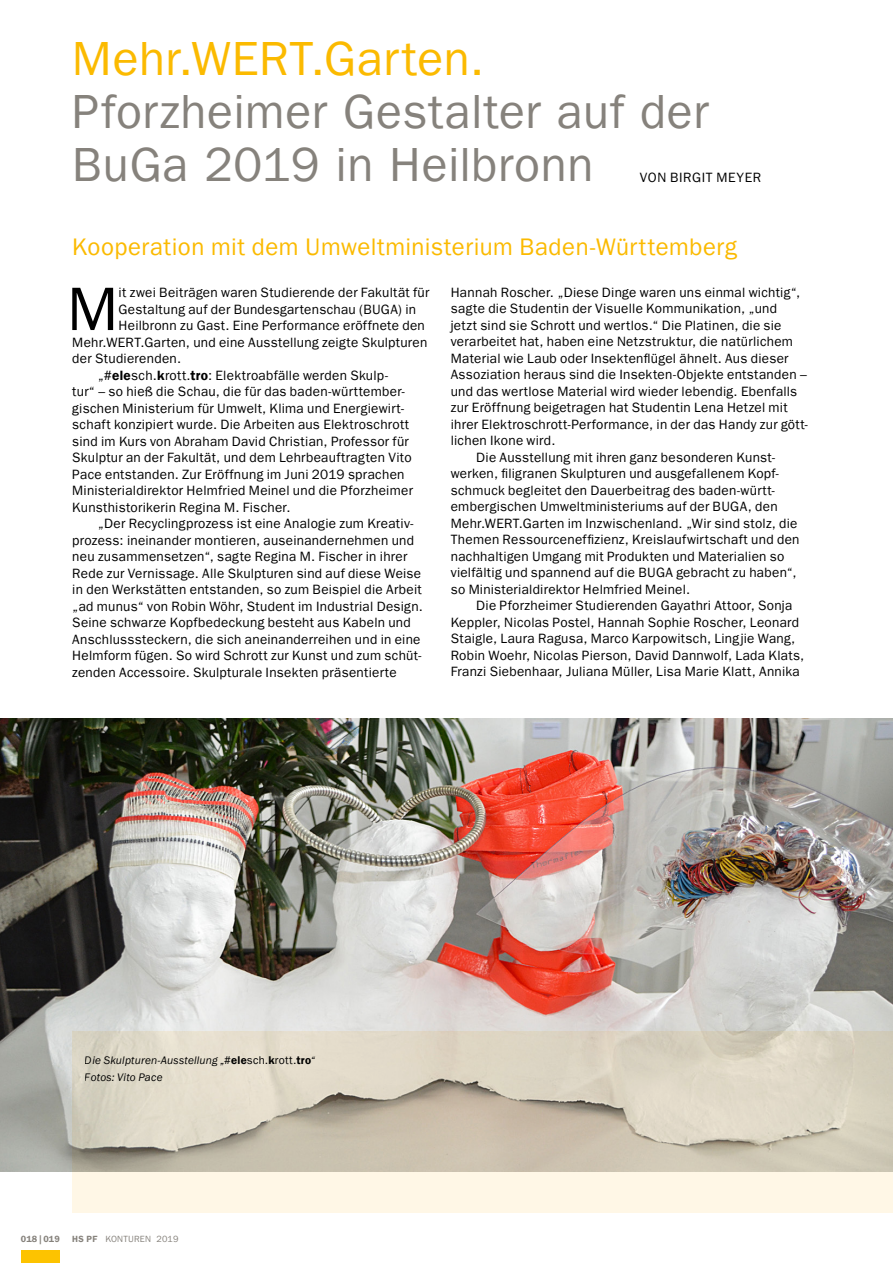
<style>
.page{position:relative;width:893px;height:1263px;background:#fff}
.page>*{position:absolute;margin:0;border:0;box-sizing:border-box;transform-origin:0 0}
.t1{font:61.65px "Franklin Gothic LT Pro";color:#000}
.t2{font:48px/52.5px "Franklin Gothic LT Pro";letter-spacing:.015em;color:#86827c}
.t3{font:48px "Franklin Gothic LT Pro";letter-spacing:.01em;color:#fbba00}
.t4{font:24px "Franklin Gothic LT Pro";letter-spacing:.02em;color:#fbba00}
.t5{font:13.5px "Franklin Gothic LT Pro";letter-spacing:.02em;color:#000}
.t6{font:13.5px "Franklin Gothic LT Pro";letter-spacing:.045em;color:#000}
.t7{font:italic 11.25px/16.5px "Franklin Gothic LT Pro";letter-spacing:.015em;color:#000}
.t8{font:9px "Franklin Gothic LT Pro";letter-spacing:.025em;color:#86827c}
.t9{font:9px "Franklin Gothic LT Pro Dm";letter-spacing:.005em;color:#86827c}
.s1{font-family:"Franklin Gothic LT Pro Dm"}
.s2{font-style:normal}
.s3{font-family:"Franklin Gothic LT Pro Dm";font-style:normal}
</style>
<div class="page">
<div style="left:21px;top:1250px;width:39px;height:13px;background:#fdc300"></div>
<img style="left:0;top:718px;width:893px;height:454px">
<svg style="left:72px;top:1031px;width:821px;height:182px;background:#dcd4c3"></svg>
<h2 class="t3" style="left:72px;top:32px;width:413px">Mehr.WERT.Garten.</h2>
<h2 class="t2" style="left:72px;top:86px;width:638px">Pforzheimer Gestalter auf der<br>BuGa 2019 in Heilbronn</h2>
<p class="t6" style="left:640px;top:169px;width:123px">VON BIRGIT MEYER</p>
<h3 class="t4" style="left:72px;top:233px;width:666px">Kooperation mit dem Umweltministerium Baden-Württemberg</h3>
<h1 class="t1" style="left:67px;top:274px;width:52px">M</h1>
<p class="t5" style="left:119px;top:285px;width:312px">it zwei Beiträgen waren Studierende der Fakultät für</p>
<p class="t5" style="left:451px;top:285px;width:351px">Hannah Roscher. „Diese Dinge waren uns einmal wichtig“,</p>
<p class="t5" style="left:451px;top:301px;width:328px">sagte die Studentin der Visuelle Kommunikation, „und</p>
<p class="t5" style="left:451px;top:318px;width:332px">jetzt sind sie Schrott und wertlos.“ Die Platinen, die sie</p>
<p class="t5" style="left:451px;top:334px;width:344px">verarbeitet hat, haben eine Netzstruktur, die natürlichem</p>
<p class="t5" style="left:451px;top:351px;width:339px">Material wie Laub oder Insektenflügel ähnelt. Aus dieser</p>
<p class="t5" style="left:451px;top:367px;width:357px">Assoziation heraus sind die Insekten-Objekte entstanden –</p>
<p class="t5" style="left:451px;top:384px;width:348px">und das wertlose Material wird wieder lebendig. Ebenfalls</p>
<p class="t5" style="left:451px;top:400px;width:338px">zur Eröffnung beigetragen hat Studentin Lena Hetzel mit</p>
<p class="t5" style="left:451px;top:417px;width:359px">ihrer Elektroschrott-Performance, in der das Handy zur gött-</p>
<p class="t5" style="left:451px;top:433px;width:106px">lichen Ikone wird.</p>
<p class="t5" style="left:476px;top:450px;width:300px">Die Ausstellung mit ihren ganz besonderen Kunst-</p>
<p class="t5" style="left:451px;top:466px;width:330px">werken, filigranen Skulpturen und ausgefallenem Kopf-</p>
<p class="t5" style="left:451px;top:483px;width:326px">schmuck begleitet den Dauerbeitrag des baden-württ-</p>
<p class="t5" style="left:451px;top:499px;width:328px">embergischen Umweltministeriums auf der BUGA, den</p>
<p class="t5" style="left:451px;top:516px;width:348px">Mehr.WERT.Garten im Inzwischenland. „Wir sind stolz, die</p>
<p class="t5" style="left:451px;top:532px;width:350px">Themen Ressourceneffizienz, Kreislaufwirtschaft und den</p>
<p class="t5" style="left:451px;top:549px;width:335px">nachhaltigen Umgang mit Produkten und Materialien so</p>
<p class="t5" style="left:451px;top:565px;width:347px">vielfältig und spannend auf die BUGA gebracht zu haben“,</p>
<p class="t5" style="left:451px;top:582px;width:241px">so Ministerialdirektor Helmfried Meinel.</p>
<p class="t5" style="left:476px;top:598px;width:318px">Die Pforzheimer Studierenden Gayathri Attoor, Sonja</p>
<p class="t5" style="left:451px;top:615px;width:350px">Keppler, Nicolas Postel, Hannah Sophie Roscher, Leonard</p>
<p class="t5" style="left:451px;top:631px;width:346px">Staigle, Laura Ragusa, Marco Karpowitsch, Lingjie Wang,</p>
<p class="t5" style="left:451px;top:648px;width:355px">Robin Woehr, Nicolas Pierson, David Dannwolf, Lada Klats,</p>
<p class="t5" style="left:451px;top:664px;width:351px">Franzi Siebenhaar, Juliana Müller, Lisa Marie Klatt, Annika</p>
<p class="t5" style="left:119px;top:301px;width:299px">Gestaltung auf der Bundesgartenschau (BUGA) in</p>
<p class="t5" style="left:119px;top:318px;width:308px">Heilbronn zu Gast. Eine Performance eröffnete den</p>
<p class="t5" style="left:72px;top:334px;width:357px">Mehr.WERT.Garten, und eine Ausstellung zeigte Skulpturen</p>
<p class="t5" style="left:72px;top:351px;width:110px">der Studierenden.</p>
<p class="t5" style="left:98px;top:367px;width:292px">„#<span class="s1">ele</span>sch.<span class="s1">k</span>rott.<span class="s1">tro</span>: Elektroabfälle werden Skulp-</p>
<p class="t5" style="left:72px;top:384px;width:334px">tur“ – so hieß die Schau, die für das baden-württember-</p>
<p class="t5" style="left:72px;top:400px;width:333px">gischen Ministerium für Umwelt, Klima und Energiewirt-</p>
<p class="t5" style="left:72px;top:417px;width:339px">schaft konzipiert wurde. Die Arbeiten aus Elektroschrott</p>
<p class="t5" style="left:72px;top:433px;width:338px">sind im Kurs von Abraham David Christian, Professor für</p>
<p class="t5" style="left:72px;top:450px;width:341px">Skulptur an der Fakultät, und dem Lehrbeauftragten Vito</p>
<p class="t5" style="left:72px;top:466px;width:334px">Pace entstanden. Zur Eröffnung im Juni 2019 sprachen</p>
<p class="t5" style="left:72px;top:483px;width:342px">Ministerialdirektor Helmfried Meinel und die Pforzheimer</p>
<p class="t5" style="left:72px;top:499px;width:220px">Kunsthistorikerin Regina M. Fischer.</p>
<p class="t5" style="left:98px;top:516px;width:317px">„Der Recyclingprozess ist eine Analogie zum Kreativ-</p>
<p class="t5" style="left:72px;top:532px;width:343px">prozess: ineinander montieren, auseinandernehmen und</p>
<p class="t5" style="left:72px;top:549px;width:337px">neu zusammensetzen“, sagte Regina M. Fischer in ihrer</p>
<p class="t5" style="left:72px;top:565px;width:350px">Rede zur Vernissage. Alle Skulpturen sind auf diese Weise</p>
<p class="t5" style="left:72px;top:582px;width:351px">in den Werkstätten entstanden, so zum Beispiel die Arbeit</p>
<p class="t5" style="left:72px;top:598px;width:352px">„ad munus“ von Robin Wöhr, Student im Industrial Design.</p>
<p class="t5" style="left:72px;top:615px;width:340px">Seine schwarze Kopfbedeckung besteht aus Kabeln und</p>
<p class="t5" style="left:72px;top:631px;width:350px">Anschlusssteckern, die sich aneinanderreihen und in eine</p>
<p class="t5" style="left:72px;top:648px;width:351px">Helmform fügen. So wird Schrott zur Kunst und zum schüt-</p>
<p class="t5" style="left:72px;top:664px;width:326px">zenden Accessoire. Skulpturale Insekten präsentierte</p>
<p class="t7" style="left:85px;top:1052px;width:232px">Die Skulpturen-Ausstellung „<span class="s2">#</span><span class="s3">ele</span><span class="s2">sch.</span><span class="s3">k</span><span class="s2">rott.</span><span class="s3">tro</span>“<br>Fotos: Vito Pace</p>
<p class="t9" style="left:21px;top:1233px;width:40px">018 | 019</p>
<p class="t8" style="left:72px;top:1234px;width:108px"><span class="s1">HS PF</span> KONTUREN 2019</p>
</div>
